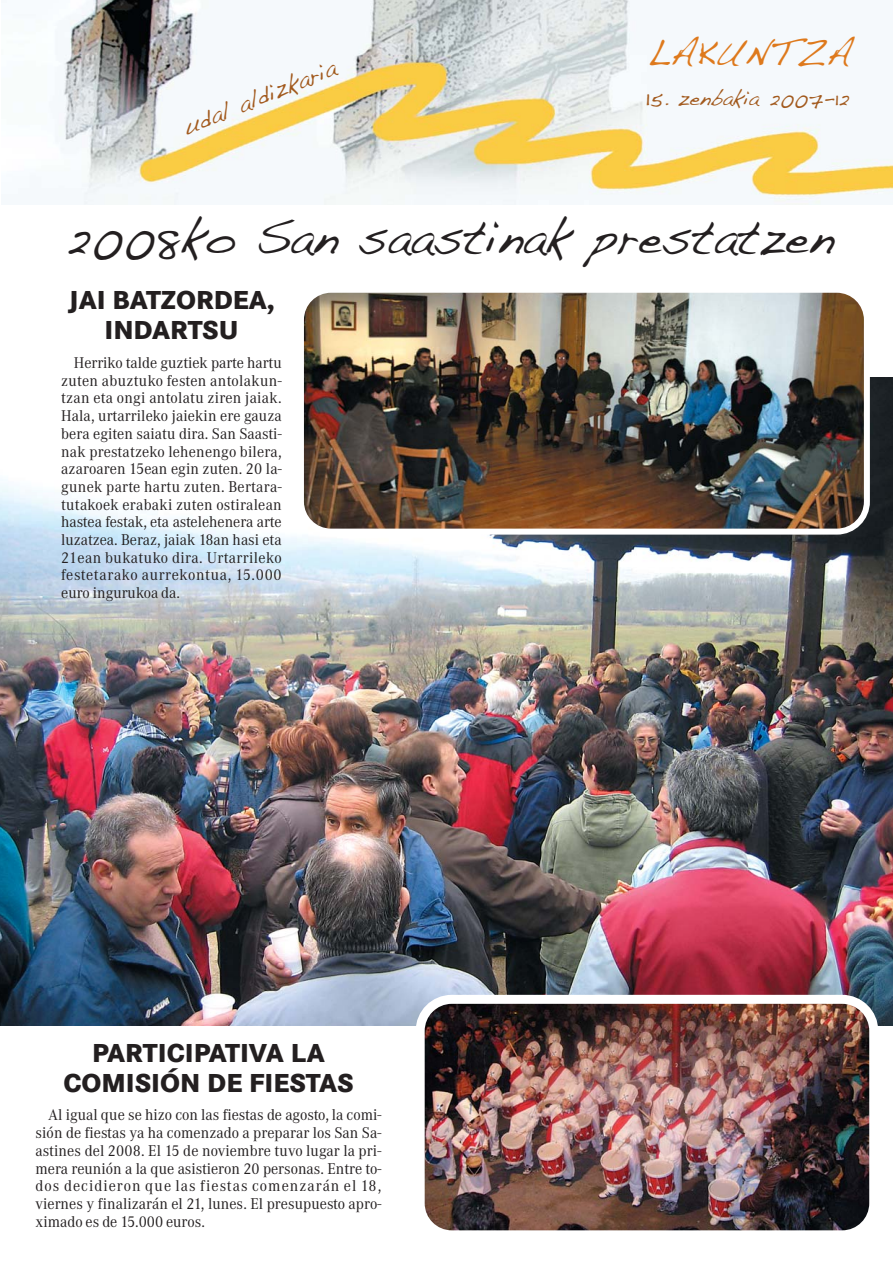
<style>
.page{position:relative;width:893px;height:1263px;background:#fff}
.page>*{position:absolute;margin:0;border:0;box-sizing:border-box;transform-origin:0 0}
.t1{font:48px "Handwriting Dakota";color:#231f20}
.t2{font:36px "Handwriting Dakota";color:#de791c}
.t3{font:800 27px/30px "Corporate S";color:#231f20;text-align:center}
.t4{font:24px "Handwriting Dakota";color:#a25a1e}
.t5{font:21px "Handwriting Dakota";color:#a25a1e}
.t6{font:16.2px/17.7px "Corporate A";letter-spacing:.005em;color:#231f20;text-align:justify;scale:.96 1}
.s1{font-size:24px}
</style>
<div class="page">
<img style="left:55px;top:0;width:837px;height:204px">
<img style="left:0;top:377px;width:892px;height:649px">
<img style="left:415px;top:995px;width:463px;height:236px">
<img style="left:298px;top:292px;width:571px;height:243px">
<h3 class="t4" style="left:181px;top:121px;width:164px;rotate:-22deg">udal aldizkaria</h3>
<h2 class="t2" style="left:647px;top:42px;width:206px">LAKUNTZA</h2>
<p class="t5" style="left:645px;top:91px;width:206px"><span class="s1">15</span>. zenbakia 2007-12</p>
<h1 class="t1" style="left:65px;top:222px;width:770px">2008ko San saastinak prestatzen</h1>
<h3 class="t3" style="left:68px;top:288px;width:208px">JAI BATZORDEA,<br>INDARTSU</h3>
<p class="t6" style="left:61px;top:355px;width:231px;text-indent:13px">Herriko talde guztiek parte hartu zuten abuztuko festen antolakun&shy;tzan eta ongi antolatu ziren jaiak.<br>Hala, urtarrileko jaiekin ere gauza bera egiten saiatu dira. San Saasti&shy;nak prestatzeko lehenengo bilera, azaroaren 15ean egin zuten. 20 la&shy;gunek parte hartu zuten. Bertara&shy;tutakoek erabaki zuten ostiralean hastea festak, eta astelehenera arte luzatzea. Beraz, jaiak 18an hasi eta 21ean bukatuko dira. Urtarrileko festetarako aurrekontua, 15.000 euro ingurukoa da.</p>
<h3 class="t3" style="left:63px;top:1040px;width:292px">PARTICIPATIVA LA<br>COMISIÓN DE FIESTAS</h3>
<p class="t6" style="left:36px;top:1108px;width:362px;text-indent:13px">Al igual que se hizo con las fiestas de agosto, la comi&shy;sión de fiestas ya ha comenzado a preparar los San Sa&shy;astines del 2008. El 15 de noviembre tuvo lugar la pri&shy;mera reunión a la que asistieron 20 personas. Entre to&shy;dos decidieron que las fiestas comenzarán el 18, viernes y finalizarán el 21, lunes. El presupuesto apro&shy;ximado es de 15.000 euros.</p>
</div>
